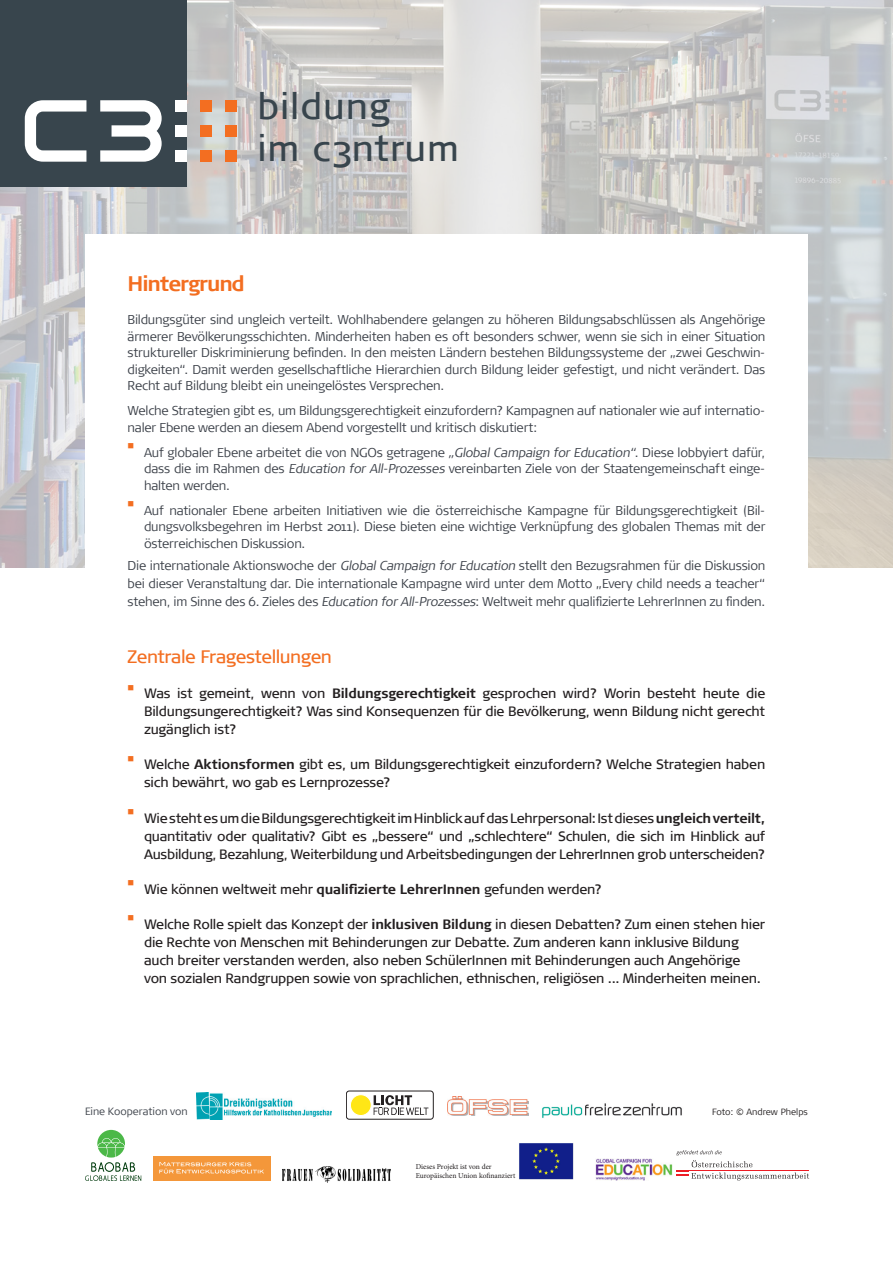
<style>
.page{position:relative;width:893px;height:1263px;background:#fff}
.page>*{position:absolute;margin:0;border:0;box-sizing:border-box;transform-origin:0 0}
.t1{font:36.15px/41.2px "Signa Normal";letter-spacing:.025em;color:#38454d}
.t2{font:700 21px "Signa Normal";letter-spacing:-.05em;color:#f36e21}
.t3{font:18px "Signa Normal";letter-spacing:-.025em;color:#f36e21}
.t4{font:13.5px/18px "Signa Normal";letter-spacing:-.015em;color:#231f20;text-align:justify}
.t5{font:300 12.75px/16.5px "Signa Normal";letter-spacing:-.015em;color:#3b4048;text-align:justify}
.t6{font:300 10.5px "Signa Normal";letter-spacing:-.005em;color:#3b4048}
.t7{font:300 9px "Signa Normal";color:#231f20}
.t8{font:7.5px/9px "Minion Pro";letter-spacing:-.005em;color:#231f20}
.s1{font-style:italic}
.s2{font-weight:700}
</style>
<div class="page">
<img style="left:0;top:0;width:893px;height:568px">
<div style="left:0;top:0;width:186px;height:187px;background:#38454d"></div>
<div style="left:175px;top:150px;width:11px;height:12px;background:#fff"></div>
<div style="left:175px;top:125px;width:11px;height:12px;background:#fff"></div>
<div style="left:175px;top:100px;width:11px;height:12px;background:#fff"></div>
<div style="left:200px;top:150px;width:11px;height:12px;background:#f36e21"></div>
<div style="left:200px;top:125px;width:11px;height:12px;background:#f36e21"></div>
<div style="left:200px;top:100px;width:11px;height:12px;background:#f36e21"></div>
<svg style="left:100px;top:100px;width:62px;height:62px"></svg>
<svg style="left:25px;top:100px;width:61px;height:62px"></svg>
<div style="left:225px;top:150px;width:11px;height:12px;background:#f36e21"></div>
<div style="left:225px;top:125px;width:11px;height:12px;background:#f36e21"></div>
<div style="left:225px;top:100px;width:11px;height:12px;background:#f36e21"></div>
<div style="left:85px;top:234px;width:723px;height:872px;background:#fff"></div>
<img style="left:448px;top:1096px;width:81px;height:20px">
<svg style="left:85px;top:1130px;width:56px;height:51px"></svg>
<img style="left:282px;top:1167px;width:109px;height:15px">
<img style="left:542px;top:1103px;width:140px;height:15px">
<img style="left:153px;top:1157px;width:117px;height:23px">
<svg style="left:676px;top:1150px;width:133px;height:30px"></svg>
<img style="left:197px;top:1092px;width:134px;height:27px">
<img style="left:519px;top:1143px;width:54px;height:36px">
<div style="left:346px;top:1091px;width:88px;height:28px;border:1px solid #231f20;border-radius:3px"></div>
<div style="left:350px;top:1095px;width:21px;height:20px;background:#ffe616;border-radius:50%"></div>
<div style="left:350px;top:1094px;width:21px;height:21px;border:1px solid #fff;border-radius:50%"></div>
<svg style="left:374px;top:1095px;width:54px;height:20px"></svg>
<img style="left:595px;top:1158px;width:77px;height:22px">
<h1 class="t1" style="left:257px;top:86px;width:203px">bildung<br>im c3ntrum</h1>
<h2 class="t2" style="left:128px;top:272px;width:119px">Hintergrund</h2>
<p class="t5" style="left:128px;top:312px;width:639px">Bildungsgüter sind ungleich verteilt. Wohlhabendere gelangen zu höheren Bildungsabschlüssen als Angehörige ärmerer Bevölkerungsschichten. Minderheiten haben es oft besonders schwer, wenn sie sich in einer Situation struktureller Diskriminierung befinden. In den meisten Ländern bestehen Bildungssysteme der „zwei Geschwin&shy;digkeiten“. Damit werden gesellschaftliche Hierarchien durch Bildung leider gefestigt, und nicht verändert. Das Recht auf Bildung bleibt ein uneingelöstes Versprechen.</p>
<p class="t5" style="left:128px;top:403px;width:639px">Welche Strategien gibt es, um Bildungsgerechtigkeit einzufordern? Kampagnen auf nationaler wie auf internatio&shy;naler Ebene werden an diesem Abend vorgestellt und kritisch diskutiert:</p>
<p class="t5" style="left:144px;top:444px;width:623px">Auf globaler Ebene arbeitet die von NGOs getragene <span class="s1">„Global Campaign for Education“</span>. Diese lobbyiert dafür, dass die im Rahmen des <span class="s1">Education for All-Prozesses</span> vereinbarten Ziele von der Staatengemeinschaft einge&shy;halten werden.</p>
<p class="t5" style="left:144px;top:502px;width:623px">Auf nationaler Ebene arbeiten Initiativen wie die österreichische Kampagne für Bildungsgerechtigkeit (Bil&shy;dungsvolksbegehren im Herbst 2011). Diese bieten eine wichtige Verknüpfung des globalen Themas mit der österreichischen Diskussion.</p>
<p class="t5" style="left:128px;top:557px;width:639px;line-height:18px">Die internationale Aktionswoche der <span class="s1">Global Campaign for Education</span> stellt den Bezugsrahmen für die Diskussion bei dieser Veranstaltung dar. Die internationale Kampagne wird unter dem Motto „Every child needs a teacher“ stehen, im Sinne des 6. Zieles des <span class="s1">Education forAll-Prozesses</span>: Weltweit mehr qualifizierte LehrerInnen zu finden.</p>
<h3 class="t3" style="left:128px;top:647px;width:206px">Zentrale Fragestellungen</h3>
<p class="t4" style="left:144px;top:685px;width:623px">Was ist gemeint, wenn von <span class="s2">Bildungsgerechtigkeit</span> gesprochen wird? Worin besteht heute die Bildungsungerechtigkeit? Was sind Konsequenzen für die Bevölkerung, wenn Bildung nicht gerecht zugänglich ist?</p>
<p class="t4" style="left:144px;top:756px;width:623px">Welche <span class="s2">Aktionsformen</span> gibt es, um Bildungsgerechtigkeit einzufordern? Welche Strategien haben sich bewährt, wo gab es Lernprozesse?</p>
<p class="t4" style="left:144px;top:809px;width:623px">Wie steht es um die Bildungsgerechtigkeit im Hinblick auf das Lehrpersonal: Ist dieses <span class="s2">ungleich verteilt, </span>quantitativ oder qualitativ? Gibt es „bessere“ und „schlechtere“ Schulen, die sich im Hinblick auf Ausbildung, Bezahlung, Weiterbildung und Arbeitsbedingungen der LehrerInnen grob unterscheiden?</p>
<p class="t4" style="left:144px;top:880px;width:459px">Wie können weltweit mehr <span class="s2">qualifizierte LehrerInnen</span> gefunden werden?</p>
<p class="t4" style="left:144px;top:915px;width:623px;text-align:left">Welche Rolle spielt das Konzept der <span class="s2">inklusiven Bildung</span> in diesen Debatten? Zum einen stehen hier die Rechte von Menschen mit Behinderungen zur Debatte. Zum anderen kann inklusive Bildung auch breiter verstanden werden, also neben SchülerInnen mit Behinderungen auch Angehörige von sozialen Randgruppen sowie von sprachlichen, ethnischen, religiösen ... Minderheiten meinen.</p>
<p class="t6" style="left:85px;top:1106px;width:104px">Eine Kooperation von</p>
<p class="t7" style="left:712px;top:1107px;width:97px">Foto: © Andrew Phelps</p>
<p class="t8" style="left:416px;top:1162px;width:101px">Dieses Projekt ist von der<br>Europäischen Union kofinanziert</p>
</div>
